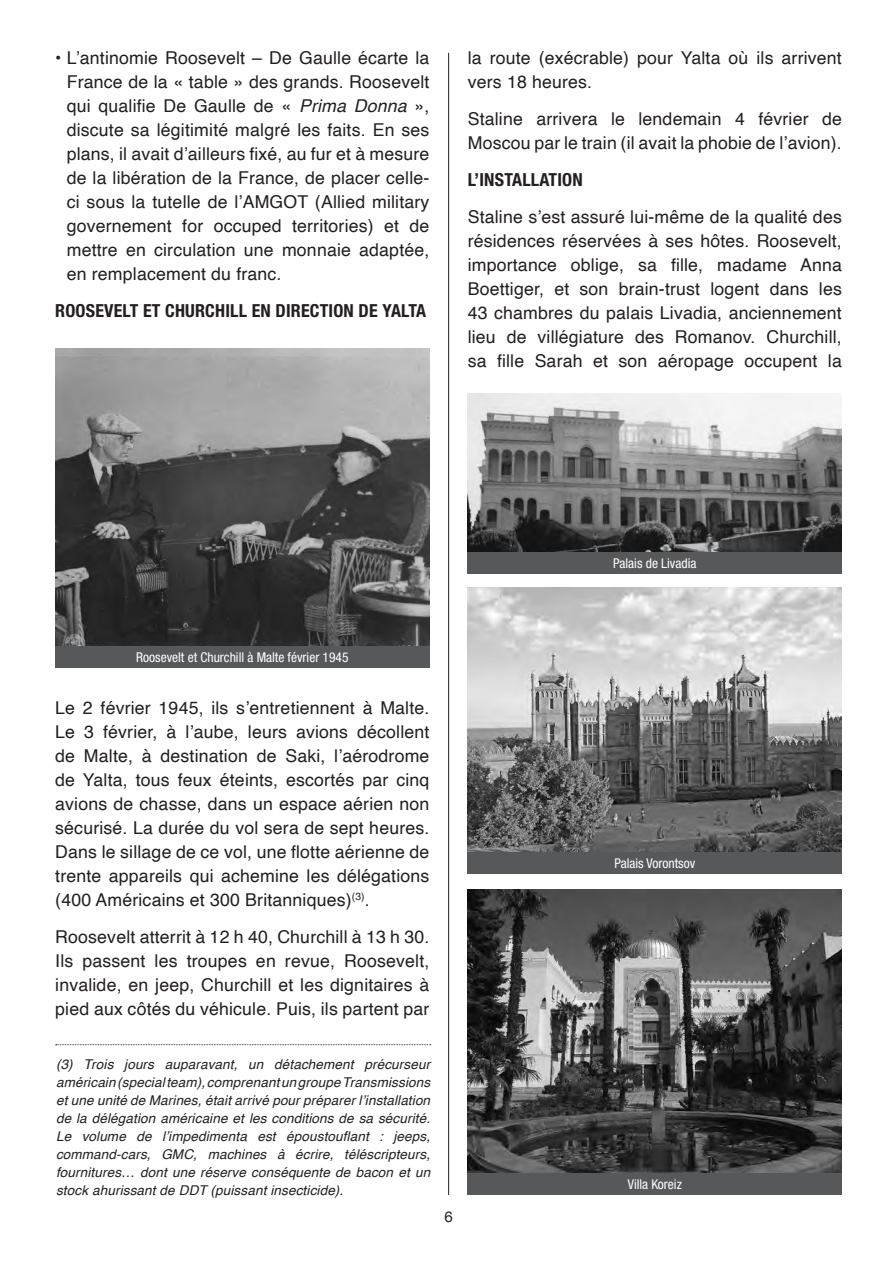
<style>
.page{position:relative;width:893px;height:1263px;background:#fff}
.page>*{position:absolute;margin:0;border:0;box-sizing:border-box;transform-origin:0 0}
.t1{font:700 condensed 18px "Helvetica Neue LT Std";letter-spacing:.01em;color:#231f20}
.t2{font:17.7px/24px "Helvetica";letter-spacing:.01em;color:#231f20;text-align:justify}
.t3{font:15px "Helvetica Neue";color:#231f20}
.t4{font:italic 13.5px/18px "Helvetica";letter-spacing:.01em;color:#231f20;text-align:justify}
.t5{font:condensed 13.5px "Helvetica Neue LT Std";color:#fff}
.s1{font-style:italic}
</style>
<div class="page">
<hr style="left:448px;top:53px;width:1px;height:1142px;background:#231f20">
<img style="left:468px;top:393px;width:374px;height:159px">
<div style="left:468px;top:552px;width:374px;height:21px;background:#57585a"></div>
<img style="left:468px;top:587px;width:374px;height:266px">
<div style="left:468px;top:853px;width:374px;height:21px;background:#57585a"></div>
<img style="left:468px;top:890px;width:374px;height:284px">
<div style="left:468px;top:1174px;width:374px;height:21px;background:#57585a"></div>
<svg style="left:56px;top:1044px;width:375px;height:1px"></svg>
<img style="left:55px;top:349px;width:374px;height:298px">
<div style="left:55px;top:647px;width:374px;height:21px;background:#57585a"></div>
<p class="t2" style="left:67px;top:47px;width:364px;text-indent:-11px">• L’antinomie Roosevelt – De Gaulle écarte la France de la « table » des grands. Roosevelt qui qualifie De Gaulle de « <span class="s1">Prima Donna</span> », discute sa légitimité malgré les faits. En ses plans, il avait d’ailleurs fixé, au fur et à mesure de la libération de la France, de placer celle&shy;ci sous la tutelle de l’AMGOT (Allied military governement for occuped territories) et de mettre en circulation une monnaie adaptée, en remplacement du franc.</p>
<p class="t1" style="left:55px;top:300px;width:372px">ROOSEVELT ET CHURCHILL EN DIRECTION DE YALTA</p>
<p class="t2" style="left:468px;top:47px;width:376px">la route (exécrable) pour Yalta où ils arrivent vers 18 heures.</p>
<p class="t2" style="left:468px;top:107px;width:376px">Staline arrivera le lendemain 4 février de<br>Moscou par le train (il avait la phobie de l’avion).</p>
<p class="t1" style="left:468px;top:169px;width:116px">L’INSTALLATION</p>
<p class="t2" style="left:468px;top:205px;width:376px">Staline s’est assuré lui-même de la qualité des résidences réservées à ses hôtes. Roosevelt, importance oblige, sa fille, madame Anna Boettiger, et son brain-trust logent dans les 43 chambres du palais Livadia, anciennement lieu de villégiature des Romanov. Churchill, sa fille Sarah et son aéropage occupent la</p>
<p class="t5" style="left:136px;top:649px;width:214px">Roosevelt et Churchill à Malte février 1945</p>
<p class="t2" style="left:55px;top:696px;width:376px">Le 2 février 1945, ils s’entretiennent à Malte.<br>Le 3 février, à l’aube, leurs avions décollent de Malte, à destination de Saki, l’aérodrome de Yalta, tous feux éteints, escortés par cinq avions de chasse, dans un espace aérien non sécurisé. La durée du vol sera de sept heures.<br>Dans le sillage de ce vol, une flotte aérienne de trente appareils qui achemine les délégations (400 Américains et 300 Britanniques)<sup>(3)</sup>.</p>
<p class="t2" style="left:55px;top:925px;width:376px">Roosevelt atterrit à 12 h 40, Churchill à 13 h 30.<br>Ils passent les troupes en revue, Roosevelt, invalide, en jeep, Churchill et les dignitaires à pied aux côtés du véhicule. Puis, ils partent par</p>
<p class="t4" style="left:56px;top:1055px;width:376px">(3) Trois jours auparavant, un détachement précurseur américain (special team), comprenant un groupe Transmissions et une unité de Marines, était arrivé pour préparer l’installation de la délégation américaine et les conditions de sa sécurité.<br>Le volume de l’impedimenta est époustouflant : jeeps, command-cars, GMC, machines à écrire, téléscripteurs, fournitures… dont une réserve conséquente de bacon et un stock ahurissant de DDT (puissant insecticide).</p>
<p class="t3" style="left:444px;top:1206px;width:10px">6</p>
<p class="t5" style="left:613px;top:555px;width:85px">Palais de Livadia</p>
<p class="t5" style="left:614px;top:855px;width:82px">Palais Vorontsov</p>
<p class="t5" style="left:628px;top:1176px;width:56px">Villa Koreiz</p>
</div>
